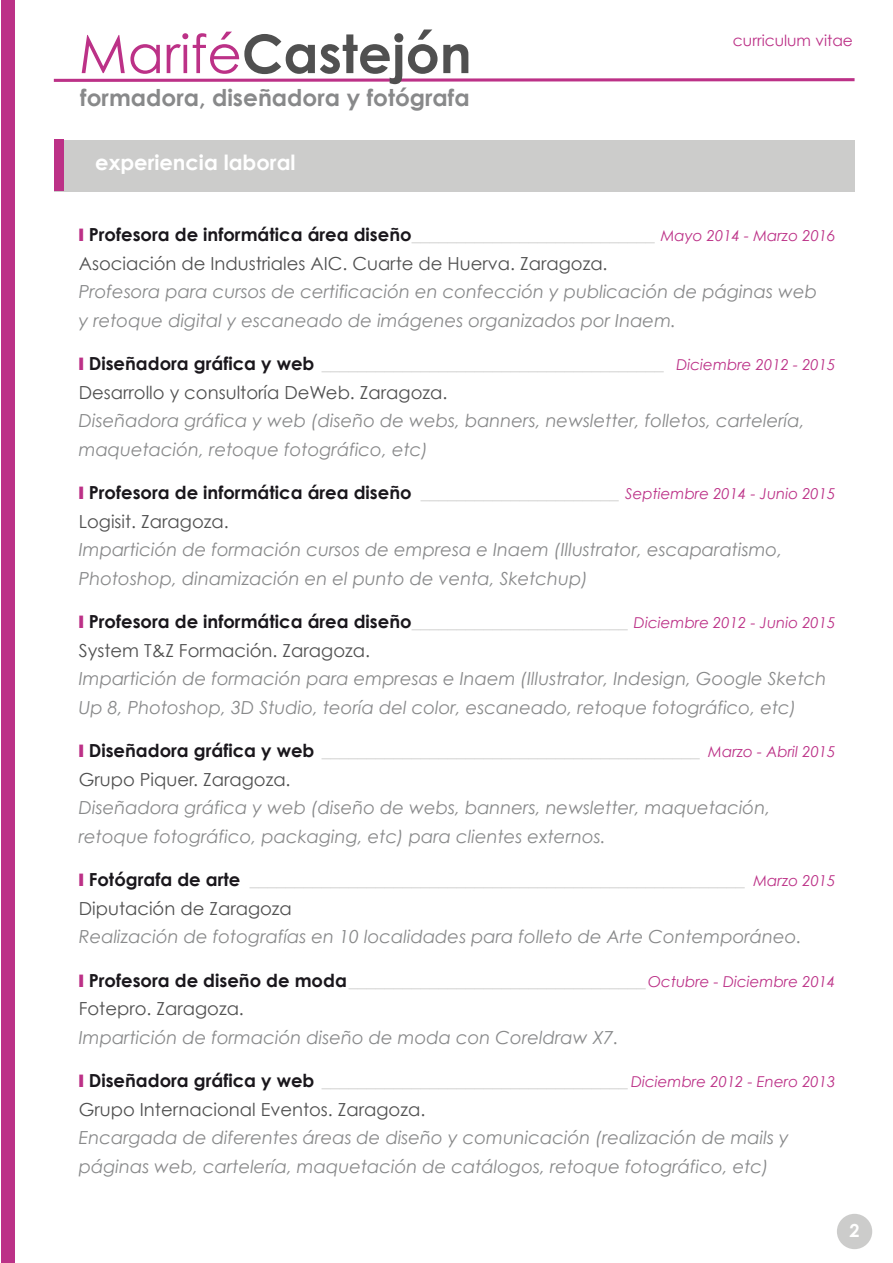
<style>
.page{position:relative;width:893px;height:1263px;background:#fff}
.page>*{position:absolute;margin:0;border:0;box-sizing:border-box;transform-origin:0 0}
.t1{font:700 53.25px "Century Gothic";color:#505050}
.t2{font:700 23.25px "Century Gothic";color:#88898a}
.t3{font:700 21px "Century Gothic";color:#fff}
.t4{font:italic 18px/28.5px "Century Gothic";color:#88898a}
.t5{font:italic 18px/28.5px "Century Gothic";color:#cccccb}
.t6{font:18px/28.5px "Century Gothic";color:#505050}
.t7{font:700 18px/28.5px "Century Gothic";color:#1a171c}
.t8{font:700 18px "Century Gothic";color:#fff}
.t9{font:15.45px "Century Gothic";color:#bc3187}
.s1{font-weight:400;color:#bc3187}
.s2{color:#bc3187}
.s3{font-weight:700;color:#1a171c}
.s4{font-style:italic;color:#cccccb}
.s5{font-style:italic;font-size:15px;color:#bc3187}
.s6{font-weight:700;font-style:normal;color:#1a171c}
.s7{font-size:15px;color:#bc3187}
.s8{font-style:normal;color:#505050}
.s9{font-weight:400;font-style:italic;color:#cccccb}
.s10{font-weight:400;font-style:italic;font-size:15px;color:#bc3187}
.s11{font-weight:400;color:#505050}
</style>
<div class="page">
<div style="left:54px;top:140px;width:800px;height:51px;background:#cccccb"></div>
<div style="left:837px;top:1214px;width:35px;height:35px;background:#cccccb;border-radius:50%"></div>
<div style="left:1px;top:0;width:14px;height:1263px;background:#bc3187"></div>
<svg style="left:53px;top:78px;width:802px;height:4px;background:#cb60a2"></svg>
<div style="left:54px;top:140px;width:10px;height:51px;background:#bc3187"></div>
<h1 class="t1" style="left:79px;top:20px;width:394px"><span class="s1">Marifé</span>Castejón</h1>
<p class="t2" style="left:80px;top:83px;width:391px">formadora, diseñadora y fotógrafa</p>
<p class="t3" style="left:95px;top:149px;width:170px">perfil profesional</p>
<p class="t3" style="left:95px;top:149px;width:202px">experiencia laboral</p>
<p class="t9" style="left:733px;top:31px;width:121px">curriculum vitae</p>
<p class="t6" style="left:79px;top:220px;width:758px"><span class="s2">❙</span> <span class="s3">Profesora de informática área diseño</span><span class="s4">___________________________</span> <span class="s5">Mayo 2014 - Marzo 2016<br></span>Asociación de Industriales AIC. Cuarte de Huerva. Zaragoza.</p>
<p class="t4" style="left:79px;top:277px;width:740px">Profesora para cursos de certificación en confección y publicación de páginas web y retoque digital y escaneado de imágenes organizados por Inaem.</p>
<p class="t5" style="left:79px;top:349px;width:758px"><span class="s2">❙</span> <span class="s6">Diseñadora gráfica y web</span> ______________________________________ <span class="s7">Diciembre 2012 - 2015<br></span><span class="s8">Desarrollo y consultoría DeWeb. Zaragoza.</span></p>
<p class="t4" style="left:79px;top:406px;width:728px">Diseñadora gráfica y web (diseño de webs, banners, newsletter, folletos, cartelería, maquetación, retoque fotográfico, etc)</p>
<p class="t7" style="left:79px;top:478px;width:758px"><span class="s2">❙</span> Profesora de informática área diseño <span class="s9">______________________</span> <span class="s10">Septiembre 2014 - Junio 2015<br></span><span class="s11">Logisit. Zaragoza.</span></p>
<p class="t4" style="left:79px;top:535px;width:705px">Impartición de formación cursos de empresa e Inaem (Illustrator, escaparatismo,<br>Photoshop, dinamización en el punto de venta, Sketchup)</p>
<p class="t7" style="left:79px;top:607px;width:758px"><span class="s2">❙</span> Profesora de informática área diseño<span class="s9">________________________</span> <span class="s10">Diciembre 2012 - Junio 2015<br></span><span class="s11">System T&amp;Z Formación. Zaragoza.</span></p>
<p class="t4" style="left:79px;top:664px;width:749px">Impartición de formación para empresas e Inaem (Illustrator, Indesign, Google Sketch<br>Up 8, Photoshop, 3D Studio, teoría del color, escaneado, retoque fotográfico, etc)</p>
<p class="t5" style="left:79px;top:736px;width:758px"><span class="s2">❙</span> <span class="s6">Diseñadora gráfica y web</span> __________________________________________ <span class="s7">Marzo - Abril 2015<br></span><span class="s8">Grupo Piquer. Zaragoza.</span></p>
<p class="t4" style="left:79px;top:793px;width:693px">Diseñadora gráfica y web (diseño de webs, banners, newsletter, maquetación, retoque fotográfico, packaging, etc) para clientes externos.</p>
<p class="t5" style="left:79px;top:865px;width:758px"><span class="s2">❙</span> <span class="s6">Fotógrafa de arte</span> _______________________________________________________ <span class="s7">Marzo 2015<br></span><span class="s8">Diputación de Zaragoza</span></p>
<p class="t4" style="left:79px;top:922px;width:724px">Realización de fotografías en 10 localidades para folleto de Arte Contemporáneo.</p>
<p class="t5" style="left:79px;top:966px;width:758px"><span class="s2">❙</span> <span class="s6">Profesora de diseño de moda</span>_________________________________ <span class="s7">Octubre - Diciembre 2014<br></span><span class="s8">Fotepro. Zaragoza.</span></p>
<p class="t4" style="left:79px;top:1023px;width:541px">Impartición de formación diseño de moda con Coreldraw X7.</p>
<p class="t6" style="left:79px;top:1066px;width:758px"><span class="s2">❙</span> <span class="s3">Diseñadora gráfica y web</span> <span class="s4">__________________________________</span> <span class="s5">Diciembre 2012 - Enero 2013<br></span>Grupo Internacional Eventos. Zaragoza.</p>
<p class="t4" style="left:79px;top:1123px;width:711px">Encargada de diferentes áreas de diseño y comunicación (realización de mails y páginas web, cartelería, maquetación de catálogos, retoque fotográfico, etc)</p>
<p class="t8" style="left:849px;top:1219px;width:12px">2</p>
</div>
